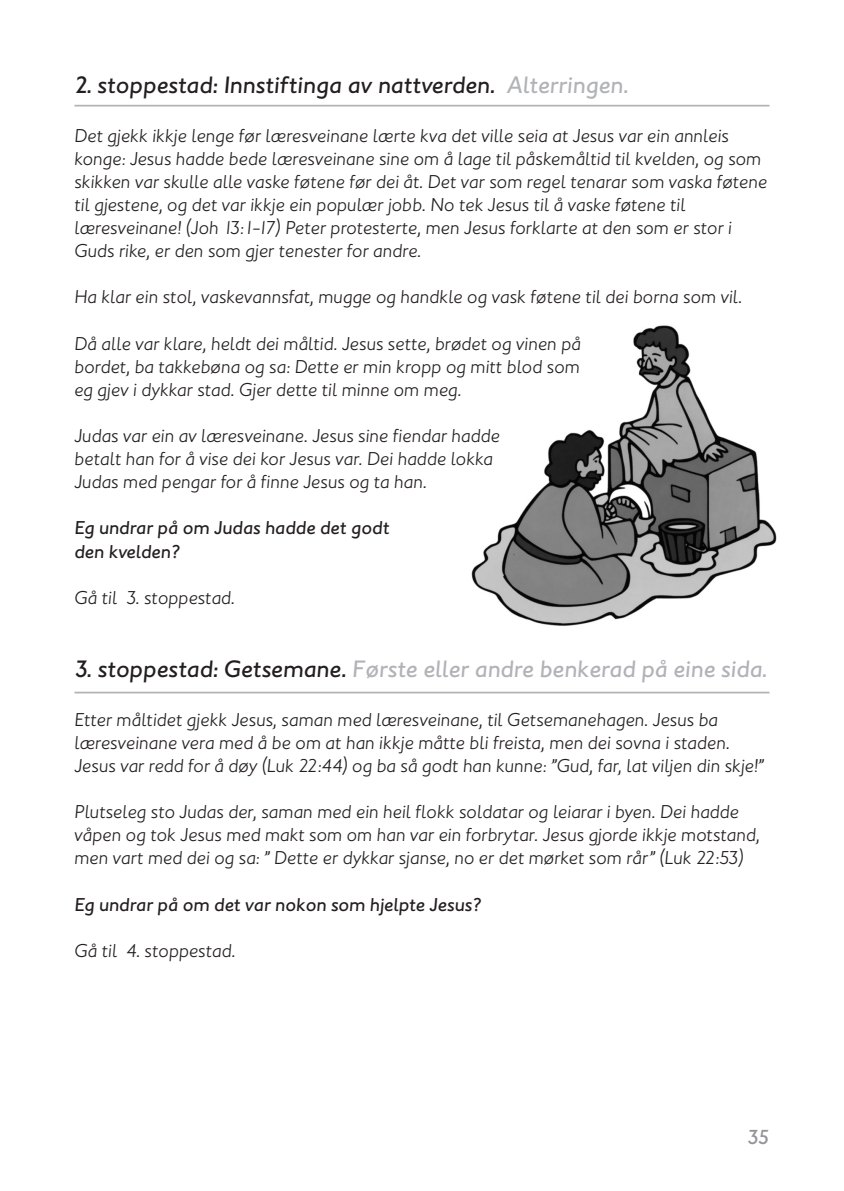
<style>
.page{position:relative;width:844px;height:1191px;background:#fff}
.page>*{position:absolute;margin:0;border:0;box-sizing:border-box;transform-origin:0 0}
.t1{font:italic 500 24.5px "Johnston ITC";color:#b2b3b7}
.t2{font:italic 500 24.5px "Johnston ITC";color:#231f20}
.t3{font:italic 500 21px "Johnston ITC";color:#939598}
.t4{font:italic 300 19.25px/23.1px "Johnston ITC";color:#231f20}
.t5{font:italic 500 19.25px/23.1px "Johnston ITC";color:#231f20}
.s1{color:#b2b3b7}
.s2{color:#231f20}
</style>
<div class="page">
<svg style="left:74px;top:104px;width:703px;height:590px"></svg>
<p class="t2" style="left:74px;top:77px;width:555px">2. stoppestad: Innstiftinga av nattverden. <span class="s1">Alterringen.</span></p>
<p class="t4" style="left:74px;top:126px;width:694px">Det gjekk ikkje lenge før læresveinane lærte kva det ville seia at Jesus var ein annleis konge: Jesus hadde bede læresveinane sine om å lage til påskemåltid til kvelden, og som skikken var skulle alle vaske føtene før dei åt. Det var som regel tenarar som vaska føtene til gjestene, og det var ikkje ein populær jobb. No tek Jesus til å vaske føtene til læresveinane! (Joh 13:1-17) Peter protesterte, men Jesus forklarte at den som er stor i Guds rike, er den som gjer tenester for andre.</p>
<p class="t4" style="left:74px;top:287px;width:669px">Ha klar ein stol, vaskevannsfat, mugge og handkle og vask føtene til dei borna som vil.</p>
<p class="t4" style="left:74px;top:334px;width:508px;text-align:justify">Då alle var klare, heldt dei måltid. Jesus sette, brødet og vinen på bordet, ba takkebøna og sa: Dette er min kropp og mitt blod som eg gjev i dykkar stad. Gjer dette til minne om meg.</p>
<p class="t4" style="left:74px;top:426px;width:427px">Judas var ein av læresveinane. Jesus sine fiendar hadde betalt han for å vise dei kor Jesus var. Dei hadde lokka<br>Judas med pengar for å finne Jesus og ta han.</p>
<p class="t5" style="left:74px;top:518px;width:316px">Eg undrar på om Judas hadde det godt den kvelden?</p>
<p class="t4" style="left:74px;top:588px;width:162px">Gå til 3. stoppestad.</p>
<p class="t1" style="left:74px;top:660px;width:694px"><span class="s2">3. stoppestad: Getsemane.</span> Første eller andre benkerad på eine sida.</p>
<p class="t4" style="left:74px;top:709px;width:690px">Etter måltidet gjekk Jesus, saman med læresveinane, til Getsemanehagen. Jesus ba læresveinane vera med å be om at han ikkje måtte bli freista, men dei sovna i staden.<br>Jesus var redd for å døy (Luk 22:44) og ba så godt han kunne: ”Gud, far, lat viljen din skje!”</p>
<p class="t4" style="left:74px;top:802px;width:687px">Plutseleg sto Judas der, saman med ein heil flokk soldatar og leiarar i byen. Dei hadde våpen og tok Jesus med makt som om han var ein forbrytar. Jesus gjorde ikkje motstand, men vart med dei og sa: ” Dette er dykkar sjanse, no er det mørket som rår” (Luk 22:53)</p>
<p class="t5" style="left:74px;top:894px;width:408px">Eg undrar på om det var nokon som hjelpte Jesus?</p>
<p class="t4" style="left:74px;top:940px;width:163px">Gå til 4. stoppestad.</p>
<p class="t3" style="left:747px;top:1129px;width:24px">35</p>
</div>
